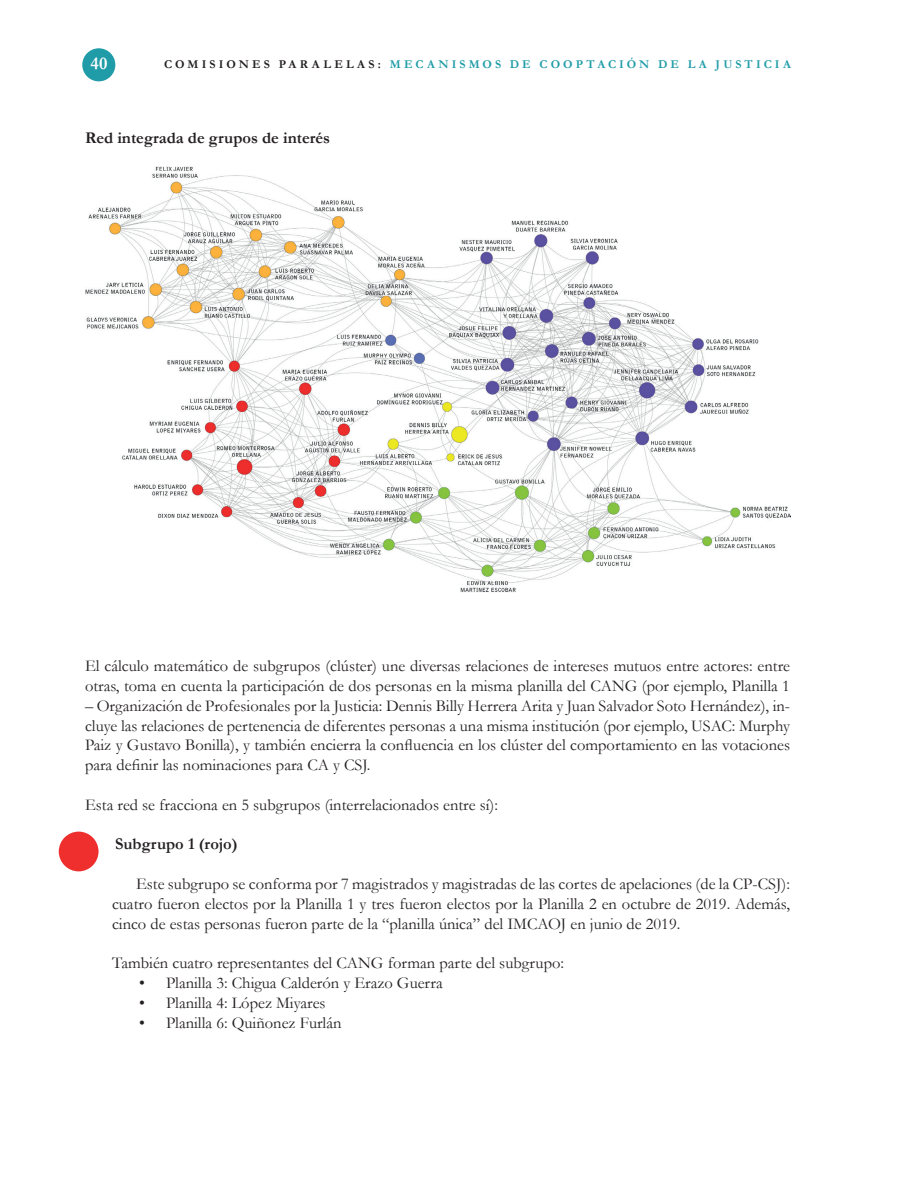
<style>
.page{position:relative;width:918px;height:1188px;background:#fff}
.page>*{position:absolute;margin:0;border:0;box-sizing:border-box;transform-origin:0 0}
.t1{font:700 18px "Garamond";color:#fff}
.t2{font:16.5px/19.8px "Garamond";color:#231f20;text-align:justify}
.t3{font:700 16.5px "Garamond";color:#231f20}
.t4{font:700 12px "Garamond";letter-spacing:.255em;color:#1f9ca7}
.s1{color:#231f20}
</style>
<div class="page">
<div style="left:82px;top:48px;width:33px;height:33px;background:#1f9ca7;border-radius:50%"></div>
<img style="left:85px;top:166px;width:705px;height:426px">
<svg style="left:50px;top:823px;width:57px;height:57px"></svg>
<div style="left:42px;top:815px;width:74px;height:73px;border:17px solid #fff;border-radius:50%"></div>
<p class="t1" style="left:91px;top:52px;width:18px">40</p>
<p class="t4" style="left:164px;top:57px;width:628px"><span class="s1">COMISIONES PARALELAS:</span> MECANISMOS DE COOPTACIÓN DE LA JUSTICIA</p>
<p class="t3" style="left:85px;top:128px;width:247px">Red integrada de grupos de interés</p>
<p class="t2" style="left:85px;top:656px;width:707px">El cálculo matemático de subgrupos (clúster) une diversas relaciones de intereses mutuos entre actores: entre otras, toma en cuenta la participación de dos personas en la misma planilla del CANG (por ejemplo, Planilla 1</p>
<p class="t2" style="left:85px;top:696px;width:707px">– Organización de Profesionales por la Justicia: Dennis Billy Herrera Arita y Juan Salvador Soto Hernández), in&shy;cluye las relaciones de pertenencia de diferentes personas a una misma institución (por ejemplo, USAC: Murphy Paiz y Gustavo Bonilla), y también encierra la confluencia en los clúster del comportamiento en las votaciones para definir las nominaciones para CA y CSJ.</p>
<p class="t2" style="left:85px;top:795px;width:414px">Esta red se fracciona en 5 subgrupos (interrelacionados entre sí):</p>
<p class="t3" style="left:115px;top:834px;width:124px">Subgrupo 1 (rojo)</p>
<p class="t2" style="left:112px;top:874px;width:680px;text-indent:24px">Este subgrupo se conforma por 7 magistrados y magistradas de las cortes de apelaciones (de la CP-CSJ): cuatro fueron electos por la Planilla 1 y tres fueron electos por la Planilla 2 en octubre de 2019. Además, cinco de estas personas fueron parte de la “planilla única” del IMCAOJ en junio de 2019.</p>
<p class="t2" style="left:112px;top:953px;width:454px">También cuatro representantes del CANG forman parte del subgrupo:</p>
<p class="t2" style="left:139px;top:973px;width:305px">• Planilla 3: Chigua Calderón y Erazo Guerra</p>
<p class="t2" style="left:139px;top:993px;width:188px">• Planilla 4: López Miyares</p>
<p class="t2" style="left:139px;top:1012px;width:204px">• Planilla 6: Quiñonez Furlán</p>
</div>
